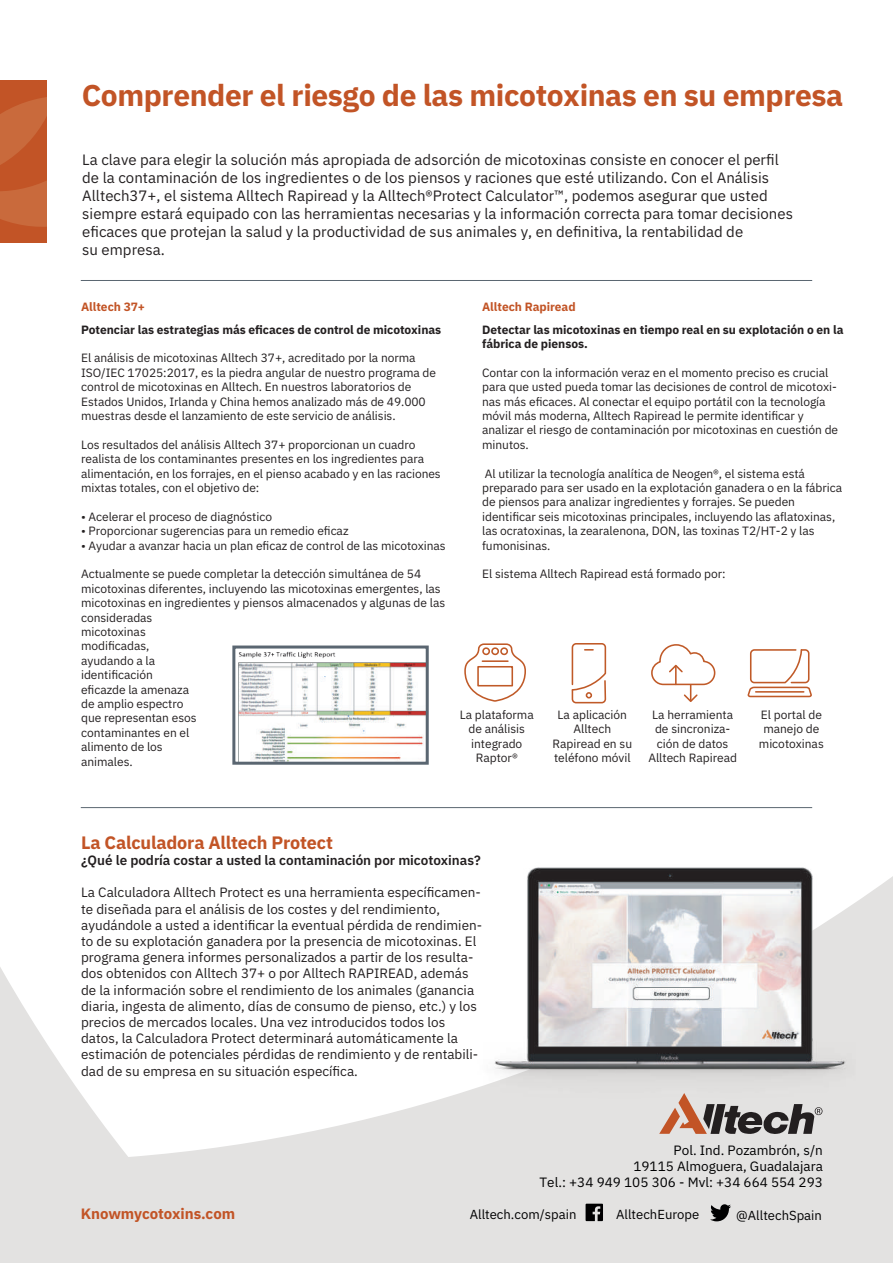
<style>
.page{position:relative;width:893px;height:1263px;background:#e3e2e1}
.page>*{position:absolute;margin:0;border:0;box-sizing:border-box;transform-origin:0 0}
.t1{font:700 30px "IBM Plex Sans";letter-spacing:-.015em;color:#c25426}
.t2{font:700 18px "IBM Plex Sans";letter-spacing:-.01em;color:#c25426}
.t3{font:15px/18px "IBM Plex Sans";color:#231f20}
.t4{font:700 15px "IBM Plex Sans";letter-spacing:-.005em;color:#c25426}
.t5{font:13.5px/16.2px "IBM Plex Sans";color:#231f20}
.t6{font:13.5px/16.2px "IBM Plex Sans";color:#000001;text-align:right}
.t7{font:600 13.5px "IBM Plex Sans";letter-spacing:-.005em;color:#231f20}
.t8{font:13.05px "IBM Plex Sans";color:#000001}
.t9{font:12px/14.4px "IBM Plex Sans";letter-spacing:-.005em;color:#231f20}
.t10{font:700 12px/14.4px "IBM Plex Sans";letter-spacing:-.005em;color:#231f20}
.t11{font:700 12px "IBM Plex Sans";letter-spacing:-.005em;color:#c25426}
</style>
<div class="page">
<div style="left:0;top:0;width:893px;height:1157px;background:#fff"></div>
<img style="left:473px;top:839px;width:383px;height:262px">
<hr style="left:81px;top:280px;width:731px;height:1px;background:#5a6671">
<hr style="left:81px;top:807px;width:731px;height:1px;background:#5a6671">
<img style="left:236px;top:649px;width:189px;height:112px">
<div style="left:232px;top:645px;width:197px;height:120px;border:3px solid #5a6671"></div>
<svg style="left:463px;top:643px;width:64px;height:60px;background:#f8efea"></svg>
<div style="left:477px;top:666px;width:36px;height:20px;border:2px solid #c05a28"></div>
<div style="left:482px;top:647px;width:8px;height:8px;border:2px solid #c05a28;border-radius:3px"></div>
<div style="left:491px;top:647px;width:8px;height:8px;border:2px solid #c05a28;border-radius:3px"></div>
<div style="left:500px;top:647px;width:8px;height:8px;border:2px solid #c05a28;border-radius:3px"></div>
<hr style="left:482px;top:660px;width:26px;height:2px;background:#c05a28">
<svg style="left:571px;top:643px;width:35px;height:61px;background:#f4e3db"></svg>
<svg style="left:747px;top:649px;width:65px;height:48px;background:#f4e2da"></svg>
<hr style="left:756px;top:691px;width:48px;height:2px;background:#c05a28">
<svg style="left:651px;top:644px;width:65px;height:58px;background:#f8eee9"></svg>
<div style="left:0;top:81px;width:47px;height:162px;background:#c25426"></div>
<svg style="left:0;top:97px;width:47px;height:130px"></svg>
<svg style="left:710px;top:1204px;width:21px;height:17px"></svg>
<svg style="left:586px;top:1204px;width:17px;height:17px"></svg>
<svg style="left:659px;top:1093px;width:163px;height:41px"></svg>
<h1 class="t1" style="left:82px;top:72px;width:763px">Comprender el riesgo de las micotoxinas en su empresa</h1>
<p class="t3" style="left:82px;top:149px;width:712px">La clave para elegir la solución más apropiada de adsorción de micotoxinas consiste en conocer el perfil de la contaminación de los ingredientes o de los piensos y raciones que esté utilizando. Con el Análisis Alltech37+, el sistema Alltech Rapiread y la Alltech®Protect Calculator™, podemos asegurar que usted siempre estará equipado con las herramientas necesarias y la información correcta para tomar decisiones eficaces que protejan la salud y la productividad de sus animales y, en definitiva, la rentabilidad de<br>su empresa.</p>
<p class="t11" style="left:81px;top:297px;width:66px">Alltech 37+</p>
<p class="t10" style="left:81px;top:321px;width:362px">Potenciar las estrategias más eficaces de control de micotoxinas</p>
<p class="t9" style="left:81px;top:350px;width:356px">El análisis de micotoxinas Alltech 37+, acreditado por la norma ISO/IEC 17025:2017, es la piedra angular de nuestro programa de control de micotoxinas en Alltech. En nuestros laboratorios de Estados Unidos, Irlanda y China hemos analizado más de 49.000 muestras desde el lanzamiento de este servicio de análisis.</p>
<p class="t9" style="left:81px;top:436px;width:361px">Los resultados del análisis Alltech 37+ proporcionan un cuadro realista de los contaminantes presentes en los ingredientes para alimentación, en los forrajes, en el pienso acabado y en las raciones mixtas totales, con el objetivo de:</p>
<p class="t9" style="left:81px;top:508px;width:192px">• Acelerar el proceso de diagnóstico</p>
<p class="t9" style="left:81px;top:523px;width:269px">• Proporcionar sugerencias para un remedio eficaz</p>
<p class="t9" style="left:81px;top:537px;width:366px">• Ayudar a avanzar hacia un plan eficaz de control de las micotoxinas</p>
<p class="t9" style="left:81px;top:566px;width:366px">Actualmente se puede completar la detección simultánea de 54 micotoxinas diferentes, incluyendo las micotoxinas emergentes, las micotoxinas en ingredientes y piensos almacenados y algunas de las consideradas<br>micotoxinas<br>modificadas,<br>ayudando a la<br>identificación<br>eficazde la amenaza<br>de amplio espectro<br>que representan esos<br>contaminantes en el<br>alimento de los<br>animales.</p>
<p class="t11" style="left:482px;top:297px;width:95px">Alltech Rapiread</p>
<p class="t10" style="left:482px;top:321px;width:363px">Detectar las micotoxinas en tiempo real en su explotación o en la fábrica de piensos.</p>
<p class="t9" style="left:482px;top:364px;width:358px">Contar con la información veraz en el momento preciso es crucial para que usted pueda tomar las decisiones de control de micotoxi&shy;nas más eficaces. Al conectar el equipo portátil con la tecnología móvil más moderna, Alltech Rapiread le permite identificar y analizar el riesgo de contaminación por micotoxinas en cuestión de minutos.</p>
<p class="t9" style="left:482px;top:465px;width:361px">Al utilizar la tecnología analítica de Neogen®, el sistema está preparado para ser usado en la explotación ganadera o en la fábrica de piensos para analizar ingredientes y forrajes. Se pueden identificar seis micotoxinas principales, incluyendo las aflatoxinas, las ocratoxinas, la zearalenona, DON, las toxinas T2/HT-2 y las fumonisinas.</p>
<p class="t9" style="left:482px;top:566px;width:245px">El sistema Alltech Rapiread está formado por:</p>
<p class="t9" style="left:460px;top:706px;width:75px;text-align:center">La plataforma de análisis integrado<br>Raptor®</p>
<p class="t9" style="left:552px;top:706px;width:81px;text-align:center">La aplicación<br>Alltech<br>Rapiread en su teléfono móvil</p>
<p class="t9" style="left:648px;top:706px;width:90px;text-align:center">La herramienta de sincroniza&shy;ción de datos<br>Alltech Rapiread</p>
<p class="t9" style="left:759px;top:706px;width:66px;text-align:center">El portal de manejo de micotoxinas</p>
<h2 class="t2" style="left:81px;top:828px;width:253px">La Calculadora Alltech Protect</h2>
<p class="t7" style="left:81px;top:849px;width:401px">¿Qué le podría costar a usted la contaminación por micotoxinas?</p>
<p class="t5" style="left:81px;top:883px;width:402px">La Calculadora Alltech Protect es una herramienta específicamen&shy;te diseñada para el análisis de los costes y del rendimiento, ayudándole a usted a identificar la eventual pérdida de rendimien&shy;to de su explotación ganadera por la presencia de micotoxinas. El programa genera informes personalizados a partir de los resulta&shy;dos obtenidos con Alltech 37+ o por Alltech RAPIREAD, además de la información sobre el rendimiento de los animales (ganancia diaria, ingesta de alimento, días de consumo de pienso, etc.) y los precios de mercados locales. Una vez introducidos todos los datos, la Calculadora Protect determinará automáticamente la estimación de potenciales pérdidas de rendimiento y de rentabili&shy;dad de su empresa en su situación específica.</p>
<p class="t6" style="left:540px;top:1141px;width:285px">Pol. Ind. Pozambrón, s/n<br>19115 Almoguera, Guadalajara<br>Tel.: +34 949 105 306 - Mvl: +34 664 554 293</p>
<p class="t4" style="left:81px;top:1202px;width:156px">Knowmycotoxins.com</p>
<p class="t8" style="left:470px;top:1204px;width:108px">Alltech.com/spain</p>
<p class="t8" style="left:616px;top:1204px;width:85px">AlltechEurope</p>
<p class="t8" style="left:736px;top:1205px;width:87px">@AlltechSpain</p>
</div>
